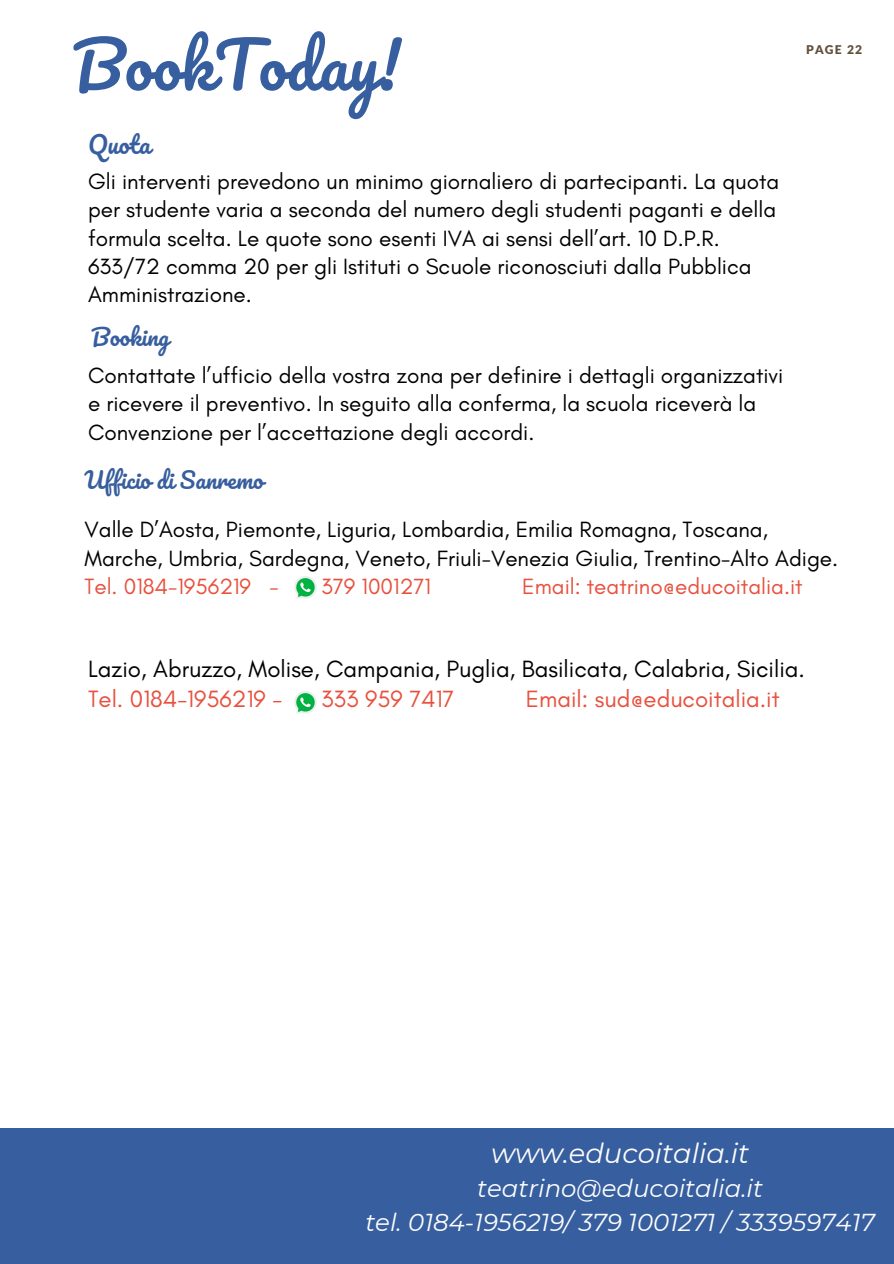
<style>
.page{position:relative;width:894px;height:1264px;background:#fff}
.page>*{position:absolute;margin:0;border:0;box-sizing:border-box;transform-origin:0 0}
.t1{font:63px "Pacifico";color:#375e9e}
.t2{font:italic 27.3px "Montserrat";color:#fcfdfd}
.t3{font:italic 24.45px/33.5px "Montserrat";color:#fcfdfd;text-align:center}
.t4{font:24px/30.3px "Glacial Indifference";color:#000}
.t5{font:24px "Glacial Indifference";color:#e8513e}
.t6{font:24px "Pacifico";color:#375e9e}
.t7{font:22.5px/28.2px "Glacial Indifference";color:#000}
.t8{font:22.5px "Glacial Indifference";color:#e8513e}
.t9{font:22.5px "Pacifico";color:#375e9e}
.t10{font:900 12.15px "Lato Latin";letter-spacing:.1em;color:#62503d}
.t11{font:700 11.1px/15.3px "Open Sans";color:#fff;text-align:center}
.t12{font:700 9.3px "Open Sans";color:#fff}
.s1{color:#e8513e}
</style>
<div class="page">
<div style="left:0;top:1128px;width:893px;height:135px;background:#375e9e"></div>
<img style="left:294px;top:576px;width:22px;height:23px">
<img style="left:294px;top:691px;width:22px;height:22px">
<p class="t1" style="left:72px;top:32px;width:329px">BookToday!</p>
<h2 class="t6" style="left:88px;top:132px;width:64px">Quota</h2>
<h2 class="t7" style="left:88px;top:167px;width:692px">Gli interventi prevedono un minimo giornaliero di partecipanti. La quota per studente varia a seconda del numero degli studenti paganti e della formula scelta. Le quote sono esenti IVA ai sensi dell’art. 10 D.P.R.<br>633/72 comma 20 per gli Istituti o Scuole riconosciuti dalla Pubblica Amministrazione.</h2>
<h4 class="t9" style="left:91px;top:325px;width:80px">Booking</h4>
<h2 class="t7" style="left:88px;top:361px;width:696px">Contattate l’ufficio della vostra zona per definire i dettagli organizzativi e ricevere il preventivo. In seguito alla conferma, la scuola riceverà la<br>Convenzione per l’accettazione degli accordi.</h2>
<p class="t9" style="left:84px;top:468px;width:180px">Ufficio di Sanremo</p>
<h2 class="t10" style="left:806px;top:44px;width:58px">PAGE 22</h2>
<h2 class="t7" style="left:84px;top:515px;width:755px">Valle D’Aosta, Piemonte, Liguria, Lombardia, Emilia Romagna, Toscana,<br>Marche, Umbria, Sardegna, Veneto, Friuli-Venezia Giulia, Trentino-Alto Adige.<br><span class="s1">Tel. 0184-1956219 -</span></h2>
<h2 class="t8" style="left:321px;top:572px;width:111px">379 1001271</h2>
<h2 class="t8" style="left:522px;top:572px;width:282px">Email: teatrino@educoitalia.it</h2>
<h2 class="t4" style="left:88px;top:653px;width:718px">Lazio, Abruzzo, Molise, Campania, Puglia, Basilicata, Calabria, Sicilia.<br><span class="s1">Tel. 0184-1956219 -</span></h2>
<h2 class="t5" style="left:321px;top:684px;width:135px">333 959 7417</h2>
<h2 class="t5" style="left:525px;top:684px;width:255px">Email: sud@educoitalia.it</h2>
<p class="t2" style="left:491px;top:1136px;width:259px">www.educoitalia.it</p>
<p class="t3" style="left:365px;top:1171px;width:511px">teatrino@educoitalia.it<br>tel. 0184-1956219/ 379 1001271 / 3339597417</p>
<h2 class="t12" style="left:575px;top:1176px;width:133px">MAINTAIN SOCIAL DISTANCE</h2>
<h2 class="t11" style="left:519px;top:1189px;width:244px">All Educo workshops are adapted to comply with social distancing regulations</h2>
</div>
